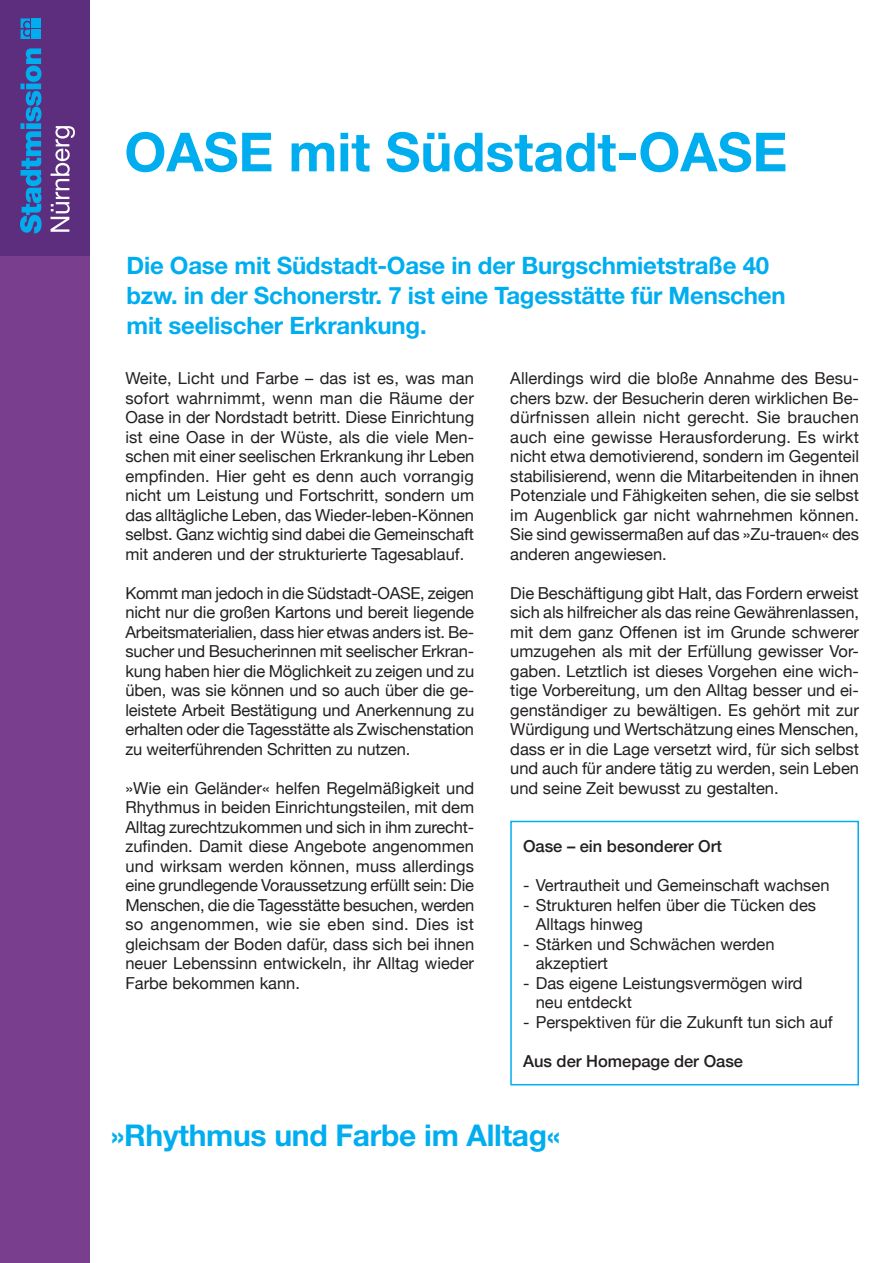
<style>
.page{position:relative;width:893px;height:1263px;background:#fff}
.page>*{position:absolute;margin:0;border:0;box-sizing:border-box;transform-origin:0 0}
.t1{font:700 54px "Helvetica Neue";color:#00aeef}
.Absatzformat_1{font:700 30px "Helvetica Neue";letter-spacing:-.01em;color:#00aeef}
.t2{font:700 24px/30px "Helvetica Neue";letter-spacing:-.01em;color:#00aeef}
.Lauftext{font:16.5px/19.5px "Helvetica Neue";color:#231f20;text-align:justify}
.Lauftext-2{font:500 16.5px "Helvetica Neue";color:#231f20}
</style>
<div class="page">
<div style="left:0;top:255px;width:89px;height:1008px;background:#7a3e8e"></div>
<div style="left:0;top:0;width:89px;height:255px;background:#5e2e7e"></div>
<svg style="left:20px;top:48px;width:22px;height:185px"></svg>
<svg style="left:51px;top:126px;width:24px;height:106px"></svg>
<svg style="left:21px;top:18px;width:9px;height:21px"></svg>
<div style="left:32px;top:30px;width:9px;height:9px;background:#00aeef"></div>
<div style="left:32px;top:18px;width:9px;height:10px;background:#00aeef"></div>
<div style="left:510px;top:821px;width:349px;height:264px;border:2px solid #00aeef"></div>
<p class="t1" style="left:124px;top:119px;width:665px">OASE mit Südstadt-OASE</p>
<p class="t2" style="left:126px;top:250px;width:661px">Die Oase mit Südstadt-Oase in der Burgschmietstraße 40 bzw. in der Schonerstr. 7 ist eine Tagesstätte für Menschen mit seelischer Erkrankung.</p>
<p class="Lauftext" style="left:125px;top:370px;width:350px">Weite, Licht und Farbe – das ist es, was man sofort wahrnimmt, wenn man die Räume der Oase in der Nordstadt betritt. Diese Einrichtung ist eine Oase in der Wüste, als die viele Men&shy;schen mit einer seelischen Erkrankung ihr Leben empfinden. Hier geht es denn auch vorrangig nicht um Leistung und Fortschritt, sondern um das alltägliche Leben, das Wieder-leben-Können selbst. Ganz wichtig sind dabei die Gemeinschaft mit anderen und der strukturierte Tagesablauf.</p>
<p class="Lauftext" style="left:125px;top:584px;width:350px">Kommt man jedoch in die Südstadt-OASE, zeigen nicht nur die großen Kartons und bereit liegende Arbeitsmaterialien, dass hier etwas anders ist. Be&shy;sucher und Besucherinnen mit seelischer Erkran&shy;kung haben hier die Möglichkeit zu zeigen und zu üben, was sie können und so auch über die ge&shy;leistete Arbeit Bestätigung und Anerkennung zu erhalten oder die Tagesstätte als Zwischenstation zu weiterführenden Schritten zu nutzen.</p>
<p class="Lauftext" style="left:125px;top:779px;width:350px">»Wie ein Geländer« helfen Regelmäßigkeit und Rhythmus in beiden Einrichtungsteilen, mit dem Alltag zurechtzukommen und sich in ihm zurecht&shy;zufinden. Damit diese Angebote angenommen und wirksam werden können, muss allerdings eine grundlegende Voraussetzung erfüllt sein: Die Menschen, die die Tagesstätte besuchen, werden so angenommen, wie sie eben sind. Dies ist gleichsam der Boden dafür, dass sich bei ihnen neuer Lebenssinn entwickeln, ihr Alltag wieder Farbe bekommen kann.</p>
<p class="Lauftext" style="left:510px;top:370px;width:350px">Allerdings wird die bloße Annahme des Besu&shy;chers bzw. der Besucherin deren wirklichen Be&shy;dürfnissen allein nicht gerecht. Sie brauchen auch eine gewisse Herausforderung. Es wirkt nicht etwa demotivierend, sondern im Gegenteil stabilisierend, wenn die Mitarbeitenden in ihnen Potenziale und Fähigkeiten sehen, die sie selbst im Augenblick gar nicht wahrnehmen können.<br>Sie sind gewissermaßen auf das »Zu-trauen« des anderen angewiesen.</p>
<p class="Lauftext" style="left:510px;top:584px;width:350px">Die Beschäftigung gibt Halt, das Fordern erweist sich als hilfreicher als das reine Gewährenlassen, mit dem ganz Offenen ist im Grunde schwerer umzugehen als mit der Erfüllung gewisser Vor&shy;gaben. Letztlich ist dieses Vorgehen eine wich&shy;tige Vorbereitung, um den Alltag besser und ei&shy;genständiger zu bewältigen. Es gehört mit zur Würdigung und Wertschätzung eines Menschen, dass er in die Lage versetzt wird, für sich selbst und auch für andere tätig zu werden, sein Leben und seine Zeit bewusst zu gestalten.</p>
<p class="Lauftext-2" style="left:523px;top:833px;width:200px">Oase – ein besonderer Ort</p>
<p class="Lauftext" style="left:523px;top:877px;width:308px">- Vertrautheit und Gemeinschaft wachsen</p>
<p class="Lauftext" style="left:536px;top:896px;width:282px;text-indent:-13px">- Strukturen helfen über die Tücken des<br>Alltags hinweg</p>
<p class="Lauftext" style="left:536px;top:935px;width:240px;text-indent:-13px">- Stärken und Schwächen werden akzeptiert</p>
<p class="Lauftext" style="left:536px;top:974px;width:268px;text-indent:-13px">- Das eigene Leistungsvermögen wird neu entdeckt</p>
<p class="Lauftext" style="left:523px;top:1013px;width:311px">- Perspektiven für die Zukunft tun sich auf</p>
<p class="Lauftext-2" style="left:523px;top:1048px;width:222px">Aus der Homepage der Oase</p>
<p class="Absatzformat_1" style="left:111px;top:1116px;width:450px">»Rhythmus und Farbe im Alltag«</p>
</div>
